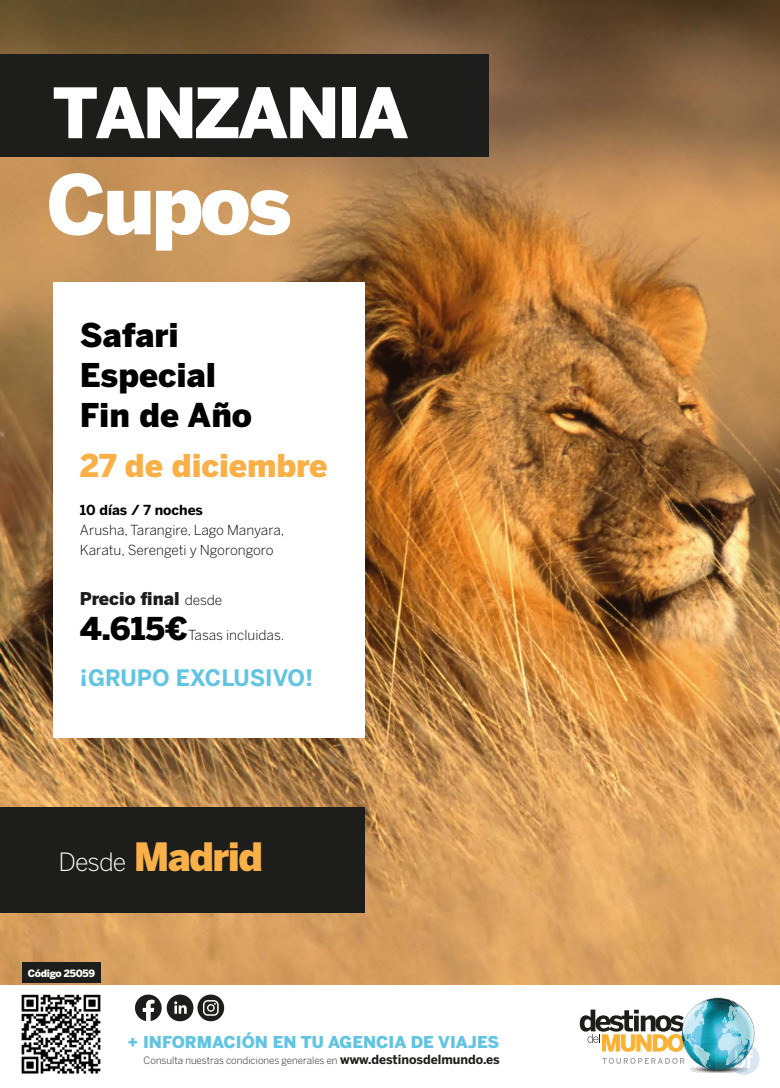
<style>
.page{position:relative;width:780px;height:1088px;background:#fff}
.page>*{position:absolute;margin:0;border:0;box-sizing:border-box;transform-origin:0 0}
.t1{font:900 81.25px "Benton Sans";letter-spacing:-.04em;color:#fff}
.t2{font:900 68.75px "Benton Sans";letter-spacing:-.04em;color:#fff}
.t3{font:900 38.75px "Benton Sans";letter-spacing:-.04em;color:#f9b047}
.t4{font:900 32.5px/40px "Benton Sans";color:#010101}
.t5{font:900 31.25px "Benton Sans";letter-spacing:-.005em;color:#f9b047}
.t6{font:900 31.25px "Benton Sans";color:#010101}
.t7{font:700 22.5px "Benton Sans";color:#61c4e2}
.t8{font:900 17.5px "Benton Sans";color:#1d1e1c}
.t9{font:900 16.25px "Benton Sans";color:#61c4e2}
.t10{font:300 13.75px/20px "Benton Sans";color:#010101}
.t11{font:700 13.75px "Benton Sans";color:#010101}
.t12{font:300 10px "Benton Sans";color:#1d1d1b}
.t13{font:900 10px "Benton Sans";letter-spacing:-.03em;color:#fff}
.s1{font-weight:300;font-size:13.75px;color:#010101}
.s2{font-weight:300;font-size:25px;color:#fff}
.s3{font-weight:700;font-size:12.5px}
</style>
<div class="page">
<img style="left:0;top:0;width:780px;height:983px">
<div style="left:0;top:54px;width:488px;height:103px;background:#1d1d1b"></div>
<div style="left:22px;top:962px;width:79px;height:20px;background:#1d1d1b"></div>
<div style="left:167px;top:994px;width:26px;height:27px;background:#1d1d1b;border-radius:50%"></div>
<svg style="left:174px;top:1001px;width:13px;height:13px"></svg>
<div style="left:197px;top:994px;width:27px;height:27px;background:#1d1d1b;border-radius:50%"></div>
<svg style="left:203px;top:1000px;width:16px;height:16px"></svg>
<svg style="left:135px;top:994px;width:27px;height:27px"></svg>
<img style="left:689px;top:997px;width:66px;height:76px">
<svg style="left:579px;top:998px;width:174px;height:70px"></svg>
<div style="left:0;top:808px;width:364px;height:105px;background:#1d1d1b"></div>
<div style="left:53px;top:282px;width:311px;height:456px;background:#fff"></div>
<img style="left:21px;top:994px;width:80px;height:80px">
<img style="left:715px;top:1030px;width:45px;height:45px">
<h2 class="t2" style="left:53px;top:72px;width:357px">TANZANIA</h2>
<h1 class="t1" style="left:46px;top:156px;width:247px">Cupos</h1>
<h3 class="t4" style="left:80px;top:315px;width:174px">Safari<br>Especial<br>Fin de Año</h3>
<h3 class="t5" style="left:80px;top:447px;width:249px">27 de diciembre</h3>
<p class="t11" style="left:80px;top:501px;width:124px">10 días / 7 noches</p>
<p class="t10" style="left:80px;top:519px;width:206px">Arusha, Tarangire, Lago Manyara,<br>Karatu, Serengeti y Ngorongoro</p>
<p class="t8" style="left:80px;top:588px;width:144px">Precio final <span class="s1">desde</span></p>
<h3 class="t6" style="left:80px;top:609px;width:110px">4.615€</h3>
<p class="t10" style="left:188px;top:624px;width:98px">Tasas incluidas.</p>
<h3 class="t7" style="left:80px;top:664px;width:235px">¡GRUPO EXCLUSIVO!</h3>
<h3 class="t3" style="left:58px;top:833px;width:206px"><span class="s2">Desde</span> Madrid</h3>
<p class="t13" style="left:28px;top:967px;width:69px">Código 25059</p>
<p class="t9" style="left:128px;top:1032px;width:373px">+ INFORMACIÓN EN TU AGENCIA DE VIAJES</p>
<p class="t12" style="left:144px;top:1054px;width:357px">Consulta nuestras condiciones generales en <span class="s3">www.destinosdelmundo.es</span></p>
</div>
